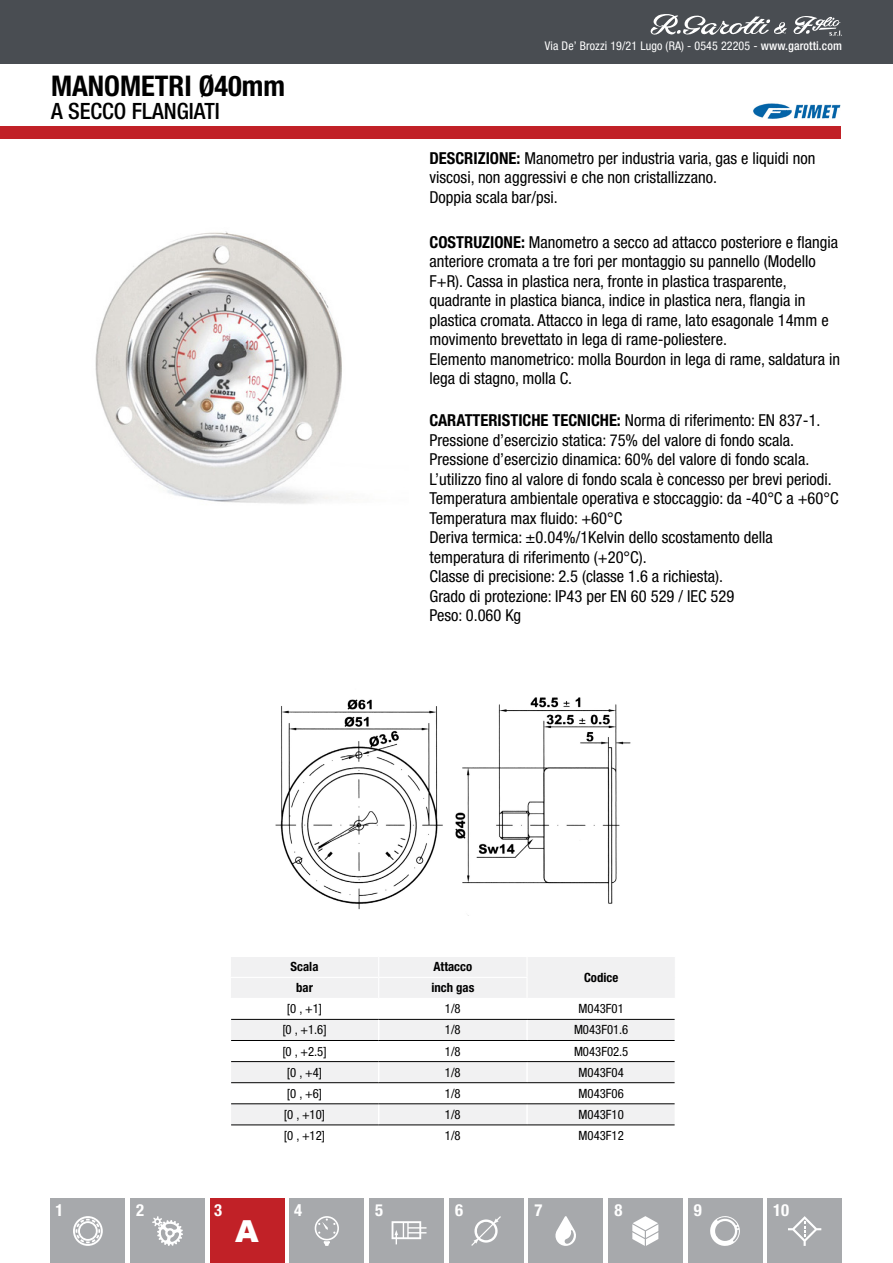
<style>
.page{position:relative;width:893px;height:1263px;background:#fff}
.page>*{position:absolute;margin:0;border:0;box-sizing:border-box;transform-origin:0 0}
.t1{font:900 30.3px "Arial";color:#fff}
.t2{font:700 condensed 28.5px "Helvetica Neue LT Std";color:#000}
.t3{font:500 condensed 22.5px "Helvetica Neue LT Std";color:#000}
.t4{font:700 condensed 16.65px "Helvetica Neue LT Std";color:#fff}
.Bold{font:condensed 16.5px/19.5px "Helvetica Neue LT Std";color:#000}
.numeri{font:condensed 12.75px "Helvetica Neue LT Std";color:#000}
.numeri-2{font:700 condensed 12.75px "Helvetica Neue LT Std";color:#000}
.t5{font:condensed 12px "Helvetica Neue LT Std";letter-spacing:.01em;color:#fff}
.s1{font-weight:500}
.s2{font-weight:700}
</style>
<div class="page">
<div style="left:0;top:127px;width:841px;height:12px;background:#c12127"></div>
<div style="left:0;top:0;width:893px;height:64px;background:#494d52"></div>
<div style="left:51px;top:1199px;width:74px;height:64px;background:#a7a9ac"></div>
<div style="left:130px;top:1199px;width:75px;height:64px;background:#a7a9ac"></div>
<div style="left:210px;top:1199px;width:74px;height:64px;background:#c12127"></div>
<div style="left:290px;top:1199px;width:74px;height:64px;background:#a7a9ac"></div>
<div style="left:369px;top:1199px;width:75px;height:64px;background:#a7a9ac"></div>
<div style="left:449px;top:1199px;width:74px;height:64px;background:#a7a9ac"></div>
<div style="left:529px;top:1199px;width:74px;height:64px;background:#a7a9ac"></div>
<div style="left:608px;top:1199px;width:74px;height:64px;background:#a7a9ac"></div>
<div style="left:688px;top:1199px;width:74px;height:64px;background:#a7a9ac"></div>
<div style="left:767px;top:1199px;width:75px;height:64px;background:#a7a9ac"></div>
<svg style="left:73px;top:1216px;width:30px;height:30px"></svg>
<svg style="left:152px;top:1216px;width:31px;height:30px"></svg>
<svg style="left:315px;top:1216px;width:24px;height:30px"></svg>
<svg style="left:392px;top:1221px;width:34px;height:23px"></svg>
<svg style="left:471px;top:1216px;width:30px;height:30px"></svg>
<svg style="left:555px;top:1216px;width:21px;height:30px"></svg>
<svg style="left:632px;top:1216px;width:26px;height:30px"></svg>
<svg style="left:710px;top:1216px;width:30px;height:30px"></svg>
<svg style="left:788px;top:1216px;width:33px;height:30px"></svg>
<svg style="left:650px;top:14px;width:192px;height:22px"></svg>
<img style="left:753px;top:103px;width:88px;height:16px">
<img style="left:275px;top:697px;width:356px;height:213px">
<svg style="left:231px;top:957px;width:444px;height:168px"></svg>
<hr style="left:230px;top:998px;width:149px;height:1px;background:#fff">
<hr style="left:379px;top:998px;width:148px;height:1px;background:#fff">
<hr style="left:527px;top:998px;width:149px;height:1px;background:#fff">
<hr style="left:231px;top:1019px;width:148px;height:1px;background:#000">
<hr style="left:379px;top:1019px;width:148px;height:1px;background:#000">
<hr style="left:527px;top:1019px;width:148px;height:1px;background:#000">
<hr style="left:231px;top:1040px;width:148px;height:1px;background:#000">
<hr style="left:379px;top:1040px;width:148px;height:1px;background:#000">
<hr style="left:527px;top:1040px;width:148px;height:1px;background:#000">
<hr style="left:231px;top:1061px;width:148px;height:1px;background:#000">
<hr style="left:379px;top:1061px;width:148px;height:1px;background:#000">
<hr style="left:527px;top:1061px;width:148px;height:1px;background:#000">
<hr style="left:231px;top:1082px;width:148px;height:1px;background:#000">
<hr style="left:379px;top:1082px;width:148px;height:1px;background:#000">
<hr style="left:527px;top:1082px;width:148px;height:1px;background:#000">
<hr style="left:231px;top:1103px;width:148px;height:1px;background:#000">
<hr style="left:379px;top:1103px;width:148px;height:1px;background:#000">
<hr style="left:527px;top:1103px;width:148px;height:1px;background:#000">
<hr style="left:231px;top:1125px;width:148px;height:1px;background:#000">
<hr style="left:379px;top:1125px;width:148px;height:1px;background:#000">
<hr style="left:527px;top:1125px;width:148px;height:1px;background:#000">
<img style="left:95px;top:231px;width:247px;height:273px">
<p class="t2" style="left:51px;top:68px;width:236px">MANOMETRI Ø40mm</p>
<p class="t3" style="left:51px;top:97px;width:170px">A SECCO FLANGIATI</p>
<p class="t5" style="left:545px;top:39px;width:299px">Via De’ Brozzi 19/21 Lugo (RA) - 0545 22205 - <span class="s1">www.garotti.com</span></p>
<p class="Bold" style="left:429px;top:148px;width:387px"><span class="s2">DESCRIZIONE:</span> Manometro per industria varia, gas e liquidi non viscosi, non aggressivi e che non cristallizzano.</p>
<p class="Bold" style="left:429px;top:187px;width:130px">Doppia scala bar/psi.</p>
<p class="Bold" style="left:429px;top:232px;width:410px"><span class="s2">COSTRUZIONE:</span> Manometro a secco ad attacco posteriore e flangia anteriore cromata a tre fori per montaggio su pannello (Modello F+R). Cassa in plastica nera, fronte in plastica trasparente, quadrante in plastica bianca, indice in plastica nera, flangia in plastica cromata. Attacco in lega di rame, lato esagonale 14mm e movimento brevettato in lega di rame-poliestere.</p>
<p class="Bold" style="left:429px;top:349px;width:412px">Elemento manometrico: molla Bourdon in lega di rame, saldatura in lega di stagno, molla C.</p>
<p class="Bold" style="left:429px;top:411px;width:393px"><span class="s2">CARATTERISTICHE TECNICHE:</span> Norma di riferimento: EN 837-1.</p>
<p class="Bold" style="left:429px;top:430px;width:366px">Pressione d’esercizio statica: 75% del valore di fondo scala.</p>
<p class="Bold" style="left:429px;top:450px;width:381px">Pressione d’esercizio dinamica: 60% del valore di fondo scala.</p>
<p class="Bold" style="left:429px;top:469px;width:404px">L’utilizzo fino al valore di fondo scala è concesso per brevi periodi.</p>
<p class="Bold" style="left:429px;top:489px;width:411px">Temperatura ambientale operativa e stoccaggio: da -40°C a +60°C</p>
<p class="Bold" style="left:429px;top:508px;width:194px">Temperatura max fluido: +60°C</p>
<p class="Bold" style="left:429px;top:528px;width:345px">Deriva termica: ±0.04%/1Kelvin dello scostamento della temperatura di riferimento (+20°C).</p>
<p class="Bold" style="left:429px;top:567px;width:295px">Classe di precisione: 2.5 (classe 1.6 a richiesta).</p>
<p class="Bold" style="left:429px;top:586px;width:306px">Grado di protezione: IP43 per EN 60 529 / IEC 529</p>
<p class="Bold" style="left:429px;top:606px;width:93px">Peso: 0.060 Kg</p>
<p class="numeri-2" style="left:291px;top:959px;width:29px">Scala</p>
<p class="numeri-2" style="left:433px;top:959px;width:40px">Attacco</p>
<p class="numeri-2" style="left:584px;top:970px;width:36px">Codice</p>
<p class="numeri-2" style="left:296px;top:980px;width:18px">bar</p>
<p class="numeri-2" style="left:431px;top:980px;width:44px">inch gas</p>
<p class="numeri" style="left:287px;top:1001px;width:37px">[0 , +1]</p>
<p class="numeri" style="left:445px;top:1001px;width:17px">1/8</p>
<p class="numeri" style="left:579px;top:1001px;width:47px">M043F01</p>
<p class="numeri" style="left:282px;top:1022px;width:46px">[0 , +1.6]</p>
<p class="numeri" style="left:445px;top:1022px;width:17px">1/8</p>
<p class="numeri" style="left:574px;top:1022px;width:56px">M043F01.6</p>
<p class="numeri" style="left:282px;top:1044px;width:46px">[0 , +2.5]</p>
<p class="numeri" style="left:445px;top:1044px;width:17px">1/8</p>
<p class="numeri" style="left:574px;top:1044px;width:56px">M043F02.5</p>
<p class="numeri" style="left:287px;top:1065px;width:37px">[0 , +4]</p>
<p class="numeri" style="left:445px;top:1065px;width:17px">1/8</p>
<p class="numeri" style="left:579px;top:1065px;width:47px">M043F04</p>
<p class="numeri" style="left:287px;top:1086px;width:37px">[0 , +6]</p>
<p class="numeri" style="left:445px;top:1086px;width:17px">1/8</p>
<p class="numeri" style="left:579px;top:1086px;width:47px">M043F06</p>
<p class="numeri" style="left:284px;top:1107px;width:43px">[0 , +10]</p>
<p class="numeri" style="left:445px;top:1107px;width:17px">1/8</p>
<p class="numeri" style="left:579px;top:1107px;width:47px">M043F10</p>
<p class="numeri" style="left:284px;top:1128px;width:43px">[0 , +12]</p>
<p class="numeri" style="left:445px;top:1128px;width:17px">1/8</p>
<p class="numeri" style="left:579px;top:1128px;width:47px">M043F12</p>
<p class="t4" style="left:55px;top:1200px;width:10px">1</p>
<p class="t4" style="left:214px;top:1200px;width:10px">3</p>
<p class="t4" style="left:294px;top:1200px;width:10px">4</p>
<p class="t4" style="left:375px;top:1200px;width:10px">5</p>
<p class="t4" style="left:455px;top:1200px;width:10px">6</p>
<p class="t4" style="left:534px;top:1200px;width:10px">7</p>
<p class="t4" style="left:614px;top:1200px;width:10px">8</p>
<p class="t4" style="left:694px;top:1200px;width:10px">9</p>
<p class="t4" style="left:773px;top:1200px;width:18px">10</p>
<p class="t4" style="left:136px;top:1200px;width:10px">2</p>
<h1 class="t1" style="left:235px;top:1209px;width:25px">A</h1>
</div>
